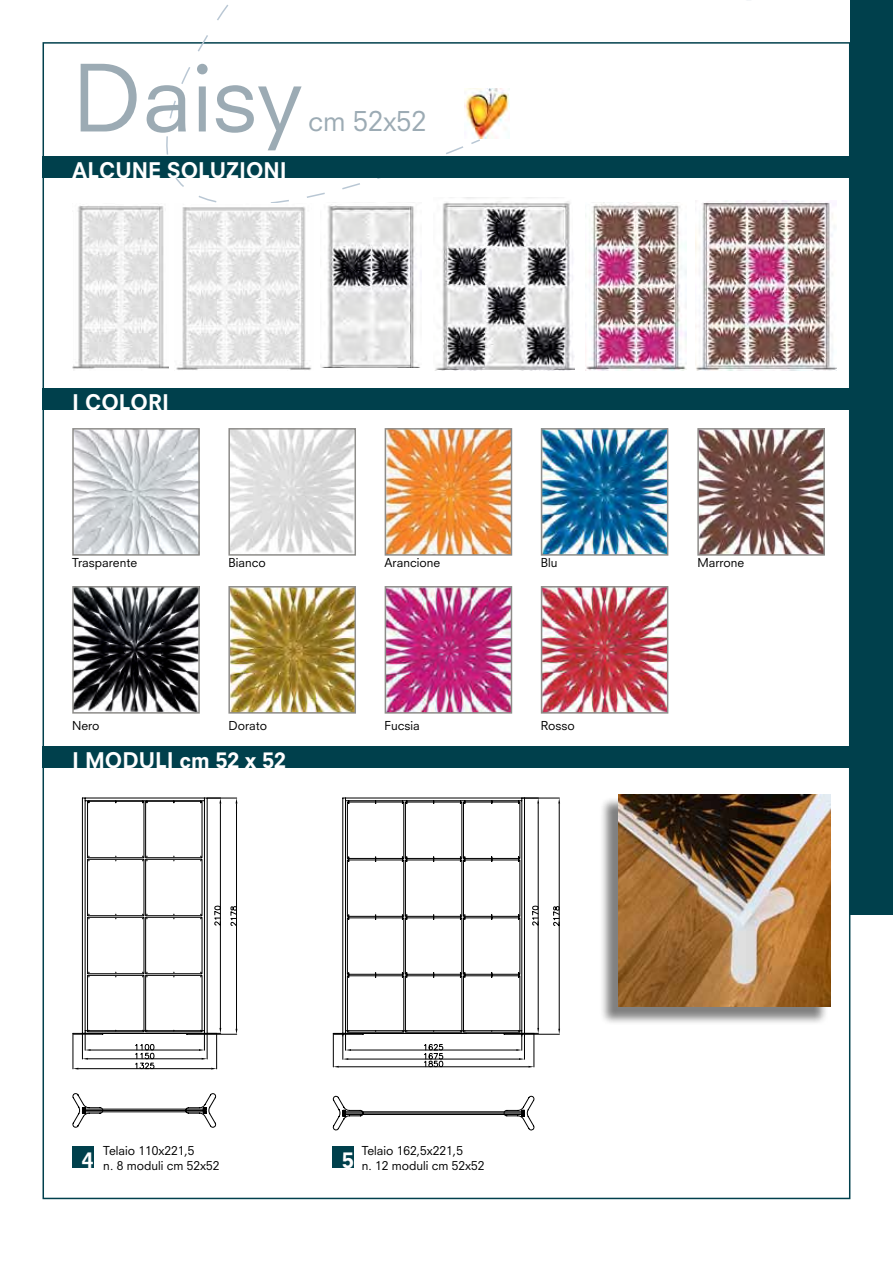
<style>
.page{position:relative;width:893px;height:1263px;background:#fff}
.page>*{position:absolute;margin:0;border:0;box-sizing:border-box;transform-origin:0 0}
.t1{font:90px "Neuzeit SLT Std";color:#9cabb4}
.t2{font:27px "Neuzeit SLT Std";color:#9cabb4}
.t3{font:800 21px "Neuzeit SLT Std";color:#fff}
.t4{font:12px/15px "Neuzeit SLT Std";color:#000}
</style>
<div class="page">
<svg style="left:42px;top:4px;width:458px;height:362px"></svg>
<svg style="left:469px;top:0;width:381px;height:145px"></svg>
<div style="left:850px;top:0;width:43px;height:914px;background:#00404c"></div>
<div style="left:72px;top:1146px;width:22px;height:21px;background:#00404c"></div>
<div style="left:43px;top:157px;width:807px;height:21px;background:#00404c"></div>
<div style="left:43px;top:389px;width:807px;height:21px;background:#00404c"></div>
<div style="left:43px;top:746px;width:807px;height:21px;background:#00404c"></div>
<div style="left:333px;top:1146px;width:21px;height:21px;background:#00404c"></div>
<img style="left:75px;top:589px;width:122px;height:122px">
<div style="left:72px;top:586px;width:128px;height:128px;border:2px solid #8d8c89"></div>
<img style="left:388px;top:589px;width:121px;height:122px">
<div style="left:385px;top:586px;width:127px;height:128px;border:2px solid #8d8c89"></div>
<img style="left:231px;top:589px;width:122px;height:122px">
<div style="left:228px;top:586px;width:128px;height:128px;border:2px solid #8d8c89"></div>
<img style="left:544px;top:589px;width:121px;height:122px">
<div style="left:541px;top:586px;width:127px;height:128px;border:2px solid #8d8c89"></div>
<img style="left:75px;top:431px;width:122px;height:122px">
<div style="left:72px;top:428px;width:128px;height:128px;border:2px solid #8d8c89"></div>
<img style="left:388px;top:431px;width:121px;height:122px">
<div style="left:385px;top:428px;width:127px;height:128px;border:2px solid #8d8c89"></div>
<img style="left:231px;top:431px;width:122px;height:122px">
<div style="left:228px;top:428px;width:128px;height:128px;border:2px solid #8d8c89"></div>
<img style="left:544px;top:431px;width:121px;height:122px">
<div style="left:541px;top:428px;width:127px;height:128px;border:2px solid #8d8c89"></div>
<img style="left:700px;top:431px;width:122px;height:122px">
<div style="left:697px;top:428px;width:128px;height:128px;border:2px solid #8d8c89"></div>
<img style="left:72px;top:203px;width:96px;height:167px">
<img style="left:174px;top:204px;width:140px;height:166px">
<img style="left:320px;top:203px;width:102px;height:165px">
<img style="left:434px;top:198px;width:141px;height:172px">
<img style="left:586px;top:203px;width:101px;height:167px">
<img style="left:695px;top:200px;width:141px;height:170px">
<div style="left:599px;top:796px;width:229px;height:229px;background:#000;opacity:.5"></div>
<img style="left:618px;top:794px;width:213px;height:213px">
<svg style="left:332px;top:797px;width:203px;height:240px"></svg>
<svg style="left:333px;top:1095px;width:202px;height:36px"></svg>
<hr style="left:525px;top:798px;width:34px;height:1px;background:#000">
<hr style="left:559px;top:803px;width:1px;height:226px;background:#000">
<hr style="left:538px;top:803px;width:1px;height:225px;background:#000">
<svg style="left:522px;top:798px;width:17px;height:5px"></svg>
<svg style="left:333px;top:906px;width:227px;height:162px"></svg>
<svg style="left:72px;top:798px;width:165px;height:330px"></svg>
<h1 class="t1" style="left:72px;top:43px;width:232px">Daisy</h1>
<h2 class="t2" style="left:308px;top:105px;width:120px">cm 52x52</h2>
<h3 class="t3" style="left:72px;top:157px;width:59px">ALCUNE</h3>
<h3 class="t3" style="left:167px;top:157px;width:30px">SOLU</h3>
<h3 class="t3" style="left:226px;top:157px;width:25px">ZIONI</h3>
<h3 class="t3" style="left:72px;top:389px;width:45px">I COLO</h3>
<h3 class="t3" style="left:148px;top:389px;width:19px">RI</h3>
<p class="t4" style="left:72px;top:555px;width:66px">Trasparente</p>
<p class="t4" style="left:228px;top:555px;width:39px">Bianco</p>
<p class="t4" style="left:385px;top:555px;width:57px">Arancione</p>
<p class="t4" style="left:541px;top:555px;width:18px">Blu</p>
<p class="t4" style="left:697px;top:555px;width:48px">Marrone</p>
<p class="t4" style="left:72px;top:718px;width:29px">Nero</p>
<p class="t4" style="left:228px;top:718px;width:40px">Dorato</p>
<p class="t4" style="left:385px;top:718px;width:37px">Fucsia</p>
<p class="t4" style="left:541px;top:718px;width:36px">Rosso</p>
<h3 class="t3" style="left:72px;top:747px;width:78px">I MODULI</h3>
<h3 class="t3" style="left:180px;top:747px;width:108px">CM 52 X 52</h3>
<p class="t4" style="left:103px;top:1143px;width:118px">Telaio 110x221,5<br>n. 8 moduli cm 52x52</p>
<p class="t4" style="left:362px;top:1143px;width:103px">Telaio 162,5x221,5</p>
<h3 class="t3" style="left:82px;top:1147px;width:13px">4</h3>
<p class="t4" style="left:342px;top:1158px;width:144px"><sup>5</sup> n. 12 moduli cm 52x52</p>
</div>
